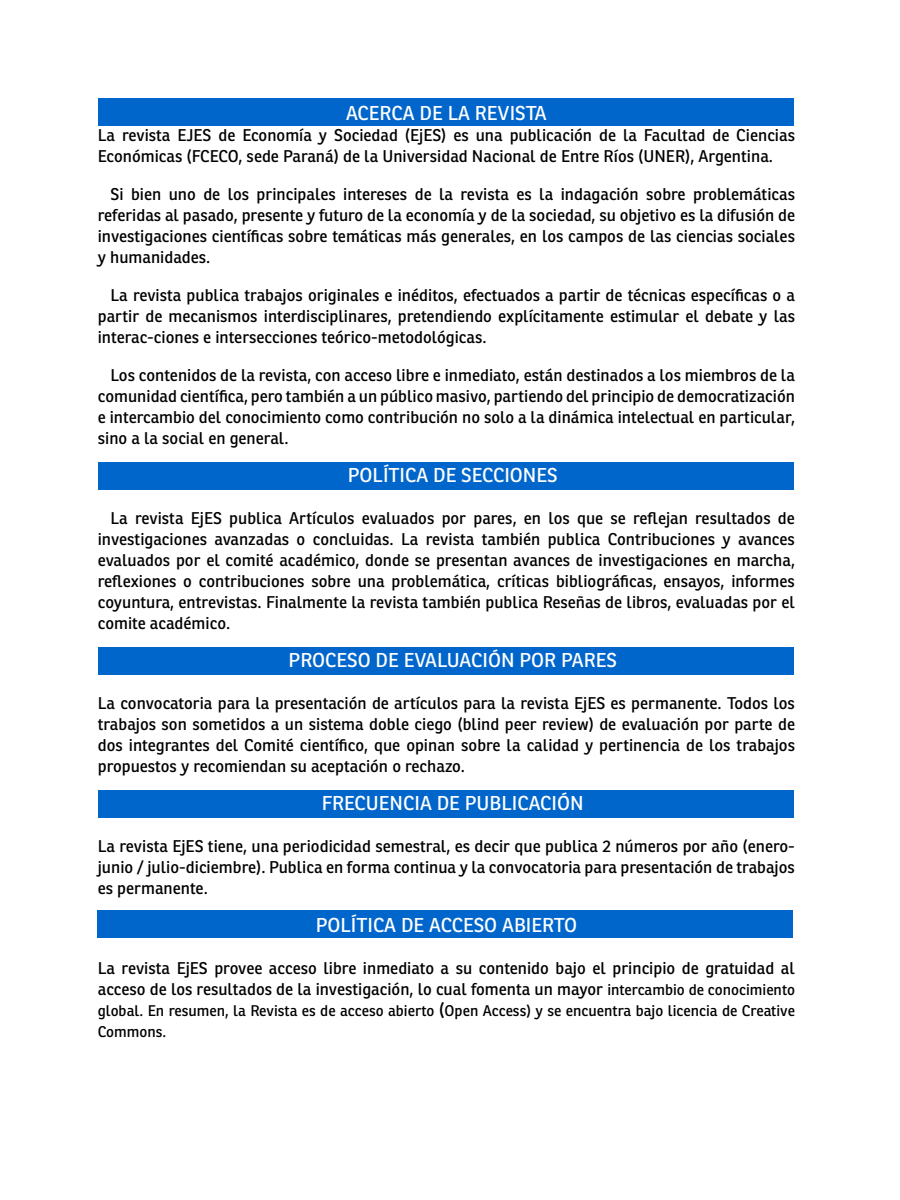
<style>
.page{position:relative;width:900px;height:1200px;background:#fff}
.page>*{position:absolute;margin:0;border:0;box-sizing:border-box;transform-origin:0 0}
.t1{font:19.5px "Ronnia";color:#fff}
.t2{font:16.5px/21px "Ronnia";color:#000;text-align:justify}
.t3{font:15px/21px "Ronnia";color:#000}
.s1{font-size:15px}
.s2{font-size:18px}
</style>
<div class="page">
<div style="left:99px;top:99px;width:695px;height:27px;background:#06c"></div>
<div style="left:99px;top:462px;width:695px;height:27px;background:#06c"></div>
<div style="left:99px;top:647px;width:695px;height:28px;background:#06c"></div>
<div style="left:99px;top:790px;width:695px;height:27px;background:#06c"></div>
<div style="left:97px;top:910px;width:696px;height:28px;background:#06c"></div>
<p class="t1" style="left:346px;top:101px;width:202px">ACERCA DE LA REVISTA</p>
<p class="t2" style="left:98px;top:125px;width:699px">La revista EJES de Economía y Sociedad (EjES) es una publicación de la Facultad de Ciencias<br>Económicas (FCECO, sede Paraná) de la Universidad Nacional de Entre Ríos (UNER), Argentina.</p>
<p class="t2" style="left:98px;top:184px;width:699px;text-indent:13px">Si bien uno de los principales intereses de la revista es la indagación sobre problemáticas referidas al pasado, presente y futuro de la economía y de la sociedad, su objetivo es la difusión de investigaciones científicas sobre temáticas más generales, en los campos de las ciencias sociales y humanidades.</p>
<p class="t2" style="left:98px;top:285px;width:699px;text-indent:13px">La revista publica trabajos originales e inéditos, efectuados a partir de técnicas específicas o a partir de mecanismos interdisciplinares, pretendiendo explícitamente estimular el debate y las interac-ciones e intersecciones teórico-metodológicas.</p>
<p class="t2" style="left:98px;top:365px;width:699px;text-indent:13px">Los contenidos de la revista, con acceso libre e inmediato, están destinados a los miembros de la comunidad científica, pero también a un público masivo, partiendo del principio de democratización e intercambio del conocimiento como contribución no solo a la dinámica intelectual en particular, sino a la social en general.</p>
<p class="t1" style="left:348px;top:463px;width:211px">POLÍTICA DE SECCIONES</p>
<p class="t2" style="left:98px;top:508px;width:699px;text-indent:13px">La revista EjES publica Artículos evaluados por pares, en los que se reflejan resultados de investigaciones avanzadas o concluidas. La revista también publica Contribuciones y avances evaluados por el comité académico, donde se presentan avances de investigaciones en marcha, reflexiones o contribuciones sobre una problemática, críticas bibliográficas, ensayos, informes coyuntura, entrevistas. Finalmente la revista también publica Reseñas de libros, evaluadas por el comite académico.</p>
<p class="t1" style="left:289px;top:648px;width:330px">PROCESO DE EVALUACIÓN POR PARES</p>
<p class="t2" style="left:98px;top:693px;width:699px">La convocatoria para la presentación de artículos para la revista EjES es permanente. Todos los trabajos son sometidos a un sistema doble ciego (blind peer review) de evaluación por parte de dos integrantes del Comité científico, que opinan sobre la calidad y pertinencia de los trabajos propuestos y recomiendan su aceptación o rechazo.</p>
<p class="t1" style="left:322px;top:791px;width:263px">FRECUENCIA DE PUBLICACIÓN</p>
<p class="t2" style="left:98px;top:836px;width:699px">La revista EjES tiene, una periodicidad semestral, es decir que publica 2 números por año (enero&shy;junio / julio-diciembre). Publica en forma continua y la convocatoria para presentación de trabajos es permanente.</p>
<p class="t1" style="left:316px;top:913px;width:263px">POLÍTICA DE ACCESO ABIERTO</p>
<p class="t2" style="left:98px;top:958px;width:699px">La revista EjES provee acceso libre inmediato a su contenido bajo el principio de gratuidad al acceso de los resultados de la investigación, lo cual fomenta un mayor <span class="s1">intercambio de conocimiento</span></p>
<p class="t3" style="left:98px;top:1000px;width:699px">global. En resumen, la Revista es de acceso abierto <span class="s2">(</span>Open Access) y se encuentra bajo licencia de Creative<br>Commons.</p>
</div>
